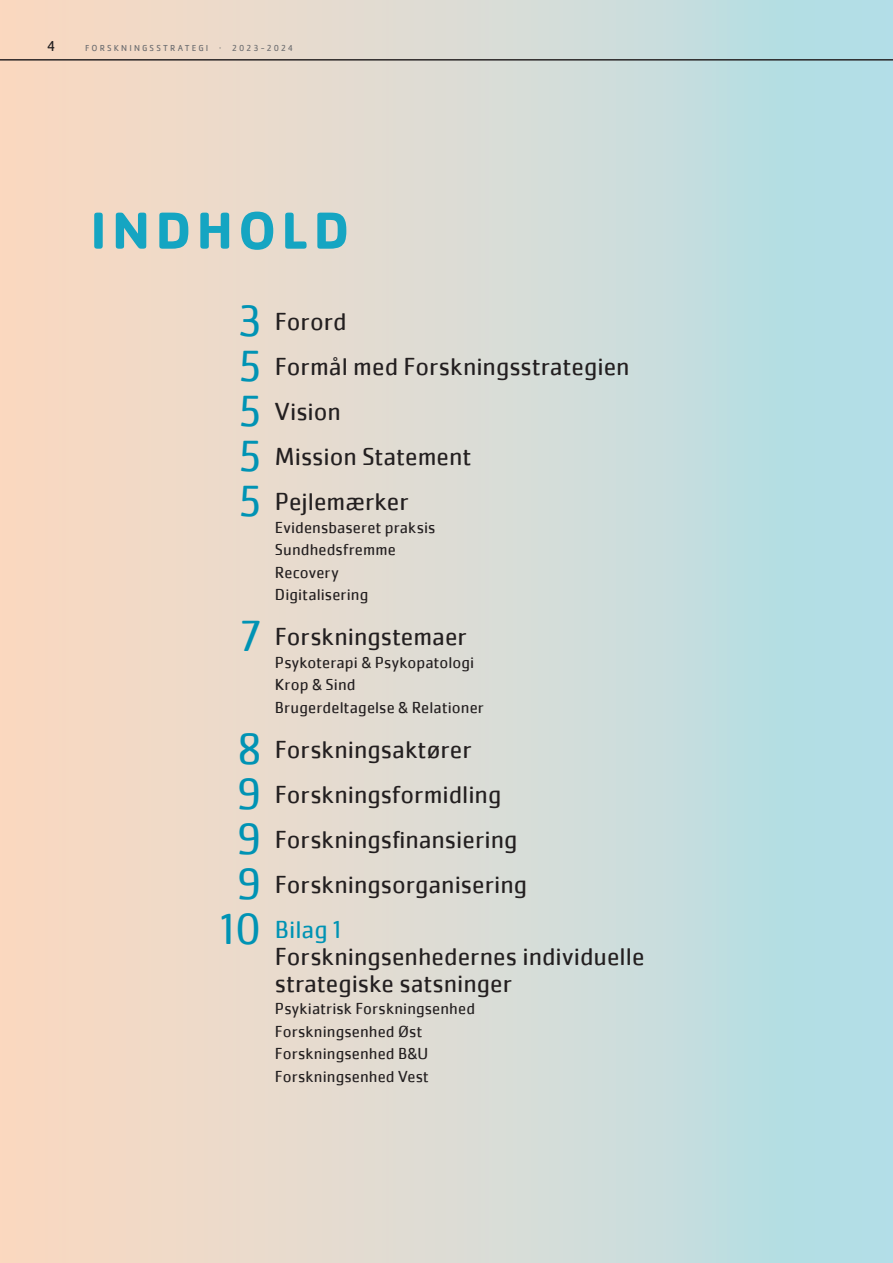
<style>
.page{position:relative;width:893px;height:1263px;background:#fff}
.page>*{position:absolute;margin:0;border:0;box-sizing:border-box;transform-origin:0 0}
.t1{font:700 54px "Cachet Pro";letter-spacing:.095em;color:#15a5c2}
.t2{font:45px/45px "Cachet Pro";color:#0093b4;text-align:justify}
.t3{font:25.5px/45px "Cachet Pro";color:#231f20}
.t4{font:25.5px "Cachet Pro";color:#0093b4}
.t5{font:16.5px/22.5px "Cachet Pro";letter-spacing:.005em;color:#231f20}
.t6{font:15px "Cachet Std";color:#231f20}
.t7{font:9px "Cachet Std";letter-spacing:.235em;color:#6c6d70}
</style>
<div class="page">
<div style="left:0;top:0;width:893px;height:1263px;background:linear-gradient(to right,#ffd9c0,#b2dfe8)"></div>
<hr style="left:0;top:60px;width:893px;height:1px;background:#231f20">
<p class="t6" style="left:47px;top:38px;width:10px">4</p>
<p class="t7" style="left:85px;top:43px;width:209px">FORSKNINGSSTRATEGI · 2023-2024</p>
<h1 class="t1" style="left:90px;top:197px;width:260px">INDHOLD</h1>
<h2 class="t2" style="left:238px;top:299px;width:25px">3<br>5<br>5<br>5<br>5</h2>
<h2 class="t2" style="left:241px;top:614px;width:22px">7</h2>
<h2 class="t2" style="left:221px;top:726px;width:42px;text-align:center">8<br>9<br>9<br>9<br>10</h2>
<p class="t3" style="left:275px;top:299px;width:356px">Forord<br>Formål med Forskningsstrategien<br>Vision<br>Mission Statement<br>Pejlemærker</p>
<p class="t5" style="left:275px;top:516px;width:162px">Evidensbaseret praksis<br>Sundhedsfremme<br>Recovery<br>Digitalisering</p>
<p class="t3" style="left:275px;top:614px;width:194px">Forskningstemaer</p>
<p class="t5" style="left:275px;top:651px;width:210px">Psykoterapi &amp; Psykopatologi<br>Krop &amp; Sind<br>Brugerdeltagelse &amp; Relationer</p>
<p class="t3" style="left:275px;top:727px;width:254px">Forskningsaktører<br>Forskningsformidling<br>Forskningsfinansiering<br>Forskningsorganisering</p>
<p class="t4" style="left:275px;top:914px;width:68px">Bilag 1</p>
<p class="t3" style="left:275px;top:943px;width:371px;line-height:27px">Forskningsenhedernes individuelle strategiske satsninger</p>
<p class="t5" style="left:275px;top:997px;width:202px">Psykiatrisk Forskningsenhed<br>Forskningsenhed Øst<br>Forskningsenhed B&amp;U<br>Forskningsenhed Vest</p>
</div>
